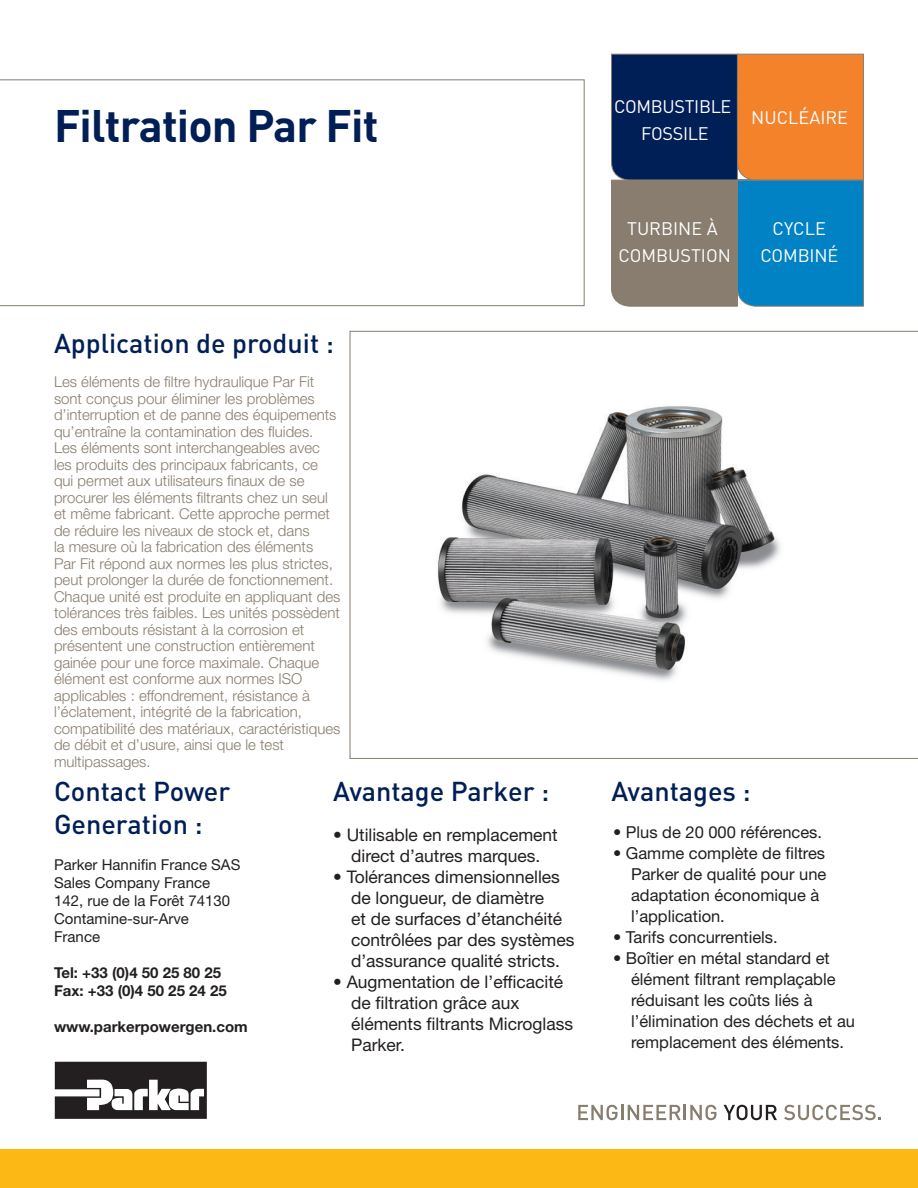
<style>
.page{position:relative;width:918px;height:1188px;background:#fff}
.page>*{position:absolute;margin:0;border:0;box-sizing:border-box;transform-origin:0 0}
.t1{font:700 45px "DINOT";letter-spacing:-.02em;color:#001f56}
.t2{font:500 27px/32.4px "DINOT";color:#001f56}
.t3{font:18px/26.5px "DINOT";color:#fff;text-align:center}
.t4{font:18px/27px "DINOT";letter-spacing:-.02em;color:#fff;text-align:center}
.t5{font:17.4px/21px "Helvetica Neue LT Std";color:#231f20}
.t6{font:16.5px/21px "Helvetica Neue LT Std";color:#231f20}
.t7{font:300 15px/16.5px "Helvetica Neue LT Std";color:#887d6e}
.t8{font:15px/18px "Helvetica Neue LT Std";color:#231f20}
.t9{font:700 15px "Helvetica Neue LT Std";color:#231f20}
</style>
<div class="page">
<svg style="left:55px;top:1062px;width:152px;height:57px"></svg>
<div style="left:0;top:1150px;width:918px;height:38px;background:#fcb814"></div>
<svg style="left:578px;top:1105px;width:139px;height:15px"></svg>
<svg style="left:724px;top:1105px;width:53px;height:15px"></svg>
<svg style="left:784px;top:1105px;width:97px;height:15px"></svg>
<svg style="left:0;top:79px;width:585px;height:227px"></svg>
<svg style="left:350px;top:331px;width:568px;height:428px"></svg>
<svg style="left:611px;top:54px;width:253px;height:252px;background:#60696d"></svg>
<p class="t1" style="left:54px;top:95px;width:326px">Filtration Par Fit</p>
<p class="t2" style="left:54px;top:326px;width:281px">Application de produit :</p>
<p class="t7" style="left:54px;top:373px;width:288px">Les éléments de filtre hydraulique Par Fit sont conçus pour éliminer les problèmes d’interruption et de panne des équipements qu’entraîne la contamination des fluides.<br>Les éléments sont interchangeables avec les produits des principaux fabricants, ce qui permet aux utilisateurs finaux de se procurer les éléments filtrants chez un seul et même fabricant. Cette approche permet de réduire les niveaux de stock et, dans<br>la mesure où la fabrication des éléments<br>Par Fit répond aux normes les plus strictes, peut prolonger la durée de fonctionnement.<br>Chaque unité est produite en appliquant des tolérances très faibles. Les unités possèdent des embouts résistant à la corrosion et présentent une construction entièrement gainée pour une force maximale. Chaque élément est conforme aux normes ISO applicables : effondrement, résistance à l’éclatement, intégrité de la fabrication, compatibilité des matériaux, caractéristiques de débit et d’usure, ainsi que le test multipassages.</p>
<p class="t2" style="left:333px;top:774px;width:218px">Avantage Parker :</p>
<p class="t5" style="left:333px;top:825px;width:226px;text-align:center">• Utilisable en remplacement direct d’autres marques.</p>
<p class="t5" style="left:351px;top:867px;width:225px;text-indent:-18px">• Tolérances dimensionnelles de longueur, de diamètre<br>et de surfaces d’étanchéité contrôlées par des systèmes d’assurance qualité stricts.</p>
<p class="t5" style="left:351px;top:972px;width:224px;text-indent:-18px">• Augmentation de l’efficacité de filtration grâce aux éléments filtrants Microglass<br>Parker.</p>
<p class="t2" style="left:54px;top:774px;width:178px">Contact Power<br>Generation :</p>
<p class="t8" style="left:54px;top:855px;width:188px">Parker Hannifin France SAS</p>
<p class="t8" style="left:54px;top:873px;width:158px">Sales Company France</p>
<p class="t8" style="left:54px;top:891px;width:178px">142, rue de la Forêt 74130<br>Contamine-sur-Arve</p>
<p class="t8" style="left:54px;top:927px;width:48px">France</p>
<p class="t9" style="left:54px;top:963px;width:169px">Tel: +33 (0)4 50 25 80 25</p>
<p class="t9" style="left:54px;top:981px;width:174px">Fax: +33 (0)4 50 25 24 25</p>
<p class="t9" style="left:54px;top:1017px;width:195px">www.parkerpowergen.com</p>
<p class="t4" style="left:614px;top:92px;width:119px">COMBUSTIBLE<br>FOSSILE</p>
<p class="t3" style="left:751px;top:103px;width:98px">NUCLÉAIRE</p>
<p class="t3" style="left:618px;top:215px;width:114px">TURBINE À<br>COMBUSTION</p>
<p class="t3" style="left:760px;top:215px;width:79px">CYCLE<br>COMBINÉ</p>
<p class="t2" style="left:611px;top:774px;width:141px">Avantages :</p>
<p class="t6" style="left:613px;top:822px;width:211px">• Plus de 20 000 références.</p>
<p class="t6" style="left:631px;top:843px;width:197px;text-indent:-18px">• Gamme complète de filtres<br>Parker de qualité pour une adaptation économique à l’application.</p>
<p class="t6" style="left:613px;top:927px;width:166px">• Tarifs concurrentiels.</p>
<p class="t6" style="left:631px;top:948px;width:226px;text-indent:-18px">• Boîtier en métal standard et élément filtrant remplaçable réduisant les coûts liés à l’élimination des déchets et au remplacement des éléments.</p>
</div>
